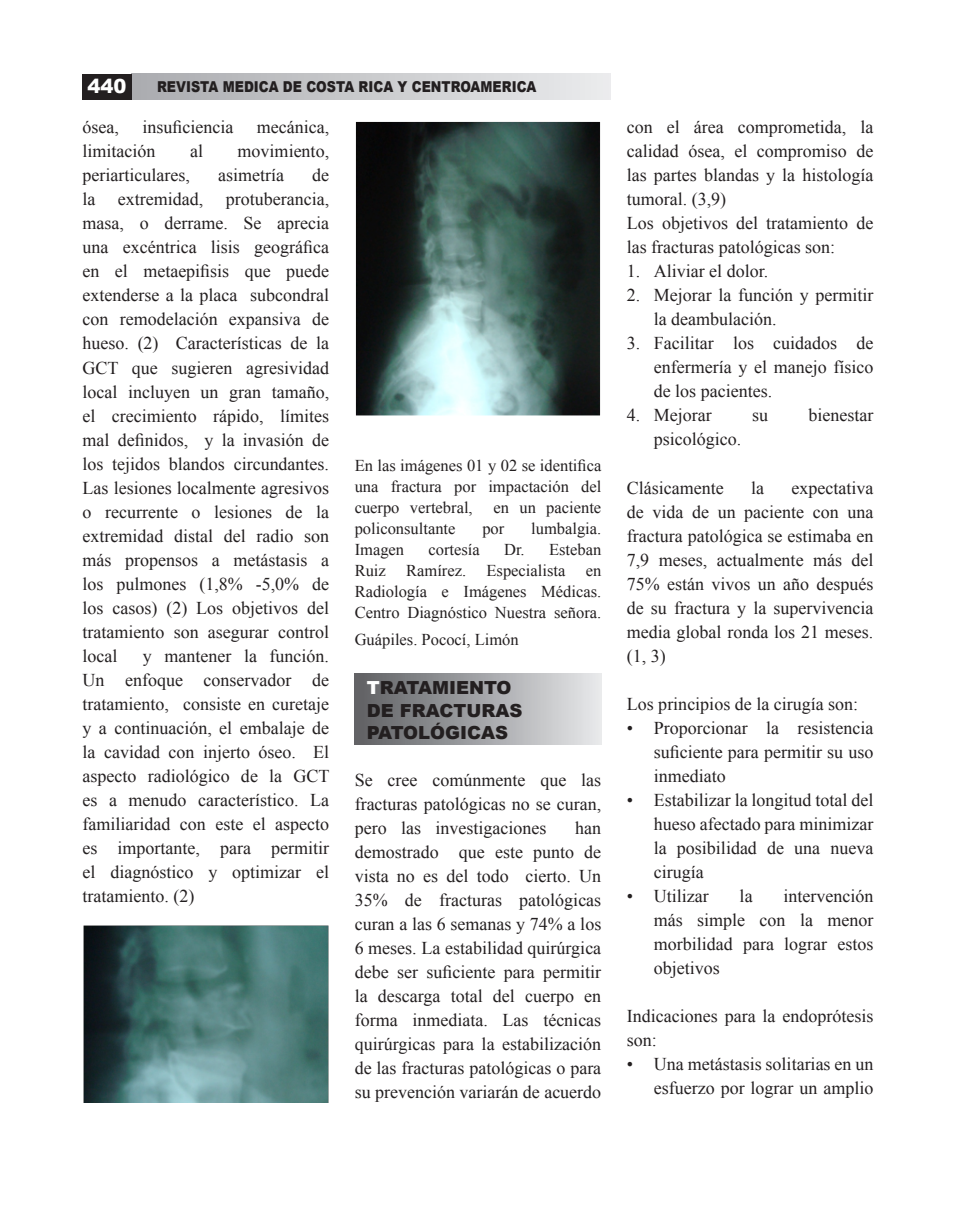
<style>
.page{position:relative;width:956px;height:1212px;background:#fff}
.page>*{position:absolute;margin:0;border:0;box-sizing:border-box;transform-origin:0 0}
.t1{font:900 19.5px "Arial";color:#fff}
.t2{font:18px/24px "Times New Roman";color:#231f20;text-align:justify}
.t3{font:900 18px/22.5px "Arial";color:#231f20}
.t4{font:16.5px/21px "Times New Roman";color:#231f20;text-align:justify}
.t5{font:900 15px "Arial";color:#231f20;scale:.85 1}
.s1{color:#fff}
</style>
<div class="page">
<div style="left:355px;top:673px;width:246px;height:71px;background:linear-gradient(to right,#5e5f63,#e7e8ea)"></div>
<div style="left:132px;top:74px;width:479px;height:25px;background:linear-gradient(to right,#aaabaf,#eaebed)"></div>
<div style="left:83px;top:74px;width:49px;height:26px;background:#231f20"></div>
<img style="left:83px;top:925px;width:246px;height:177px">
<img style="left:356px;top:122px;width:244px;height:293px">
<p class="t1" style="left:87px;top:72px;width:41px">440</p>
<p class="t5" style="left:157px;top:76px;width:448px">REVISTA MEDICA DE COSTA RICA Y CENTROAMERICA</p>
<p class="t2" style="left:83px;top:115px;width:38px">ósea,</p>
<p class="t2" style="left:142px;top:115px;width:92px">insuficiencia</p>
<p class="t2" style="left:257px;top:115px;width:74px">mecánica,</p>
<p class="t2" style="left:83px;top:139px;width:75px">limitación</p>
<p class="t2" style="left:190px;top:139px;width:14px">al</p>
<p class="t2" style="left:238px;top:139px;width:93px">movimiento,</p>
<p class="t2" style="left:83px;top:163px;width:109px">periarticulares,</p>
<p class="t2" style="left:218px;top:163px;width:67px">asimetría</p>
<p class="t2" style="left:83px;top:163px;width:248px;text-indent:230px">de la extremidad, protuberancia, masa, o derrame. Se aprecia una excéntrica lisis geográfica en el metaepifisis que puede extenderse a la placa subcondral con remodelación expansiva de hueso. (2) Características de la GCT que sugieren agresividad local incluyen un gran tamaño, el crecimiento rápido, límites mal definidos, y la invasión de los tejidos blandos circundantes.<br>Las lesiones localmente agresivos o recurrente o lesiones de la extremidad distal del radio son más propensos a metástasis a los pulmones (1,8% -5,0% de los casos) (2) Los objetivos del tratamiento son asegurar control local</p>
<p class="t2" style="left:83px;top:643px;width:248px;text-indent:60px">y mantener la función.<br>Un enfoque conservador de tratamiento, consiste en curetaje y a continuación, el embalaje de la cavidad con injerto óseo. El aspecto radiológico de la GCT es a menudo característico. La familiaridad con este el aspecto es importante, para permitir el diagnóstico y optimizar el tratamiento. (2)</p>
<p class="t4" style="left:355px;top:454px;width:248px">En las imágenes 01 y 02 se identifica una fractura por impactación del cuerpo vertebral,</p>
<p class="t4" style="left:493px;top:496px;width:109px">en un paciente</p>
<p class="t4" style="left:355px;top:517px;width:102px">policonsultante</p>
<p class="t4" style="left:482px;top:517px;width:23px">por</p>
<p class="t4" style="left:531px;top:517px;width:72px">lumbalgia.</p>
<p class="t4" style="left:355px;top:538px;width:51px">Imagen</p>
<p class="t4" style="left:428px;top:538px;width:53px">cortesía</p>
<p class="t4" style="left:355px;top:538px;width:248px;text-indent:149px">Dr. Esteban Ruiz Ramírez. Especialista en Radiología e Imágenes Médicas.<br>Centro Diagnóstico Nuestra señora.</p>
<p class="t4" style="left:355px;top:628px;width:166px">Guápiles. Pococí, Limón</p>
<p class="t3" style="left:367px;top:676px;width:157px"><span class="s1">T</span>RATAMIENTO<br>DE FRACTURAS<br>PATOLÓGICAS</p>
<p class="t2" style="left:355px;top:767px;width:248px">Se cree comúnmente que las fracturas patológicas no se curan, pero las investigaciones</p>
<p class="t2" style="left:355px;top:815px;width:248px;text-indent:221px">han demostrado que este punto de vista no es del todo cierto. Un 35% de fracturas patológicas curan a las 6 semanas y 74% a los 6 meses. La estabilidad quirúrgica debe ser suficiente para permitir la descarga total del cuerpo en forma inmediata. Las técnicas quirúrgicas para la estabilización de las fracturas patológicas o para su prevención variarán de acuerdo</p>
<p class="t2" style="left:627px;top:115px;width:248px;text-align:left">con el área comprometida, la calidad ósea, el compromiso de las partes blandas y la histología tumoral. (3,9)<br>Los objetivos del tratamiento de las fracturas patológicas son:</p>
<p class="t2" style="left:627px;top:259px;width:143px">1. Aliviar el dolor.</p>
<p class="t2" style="left:654px;top:283px;width:221px;text-indent:-27px">2. Mejorar la función y permitir la deambulación.</p>
<p class="t2" style="left:654px;top:331px;width:221px;text-indent:-27px">3. Facilitar los cuidados de enfermería y el manejo físico de los pacientes.</p>
<p class="t2" style="left:627px;top:403px;width:86px">4. Mejorar</p>
<p class="t2" style="left:752px;top:403px;width:18px">su</p>
<p class="t2" style="left:808px;top:403px;width:66px">bienestar</p>
<p class="t2" style="left:654px;top:427px;width:89px">psicológico.</p>
<p class="t2" style="left:627px;top:475px;width:98px">Clásicamente</p>
<p class="t2" style="left:751px;top:475px;width:14px">la</p>
<p class="t2" style="left:627px;top:475px;width:248px;text-indent:165px">expectativa de vida de un paciente con una fractura patológica se estimaba en 7,9 meses, actualmente más del 75% están vivos un año después de su fractura y la supervivencia media global ronda los 21 meses. (1, 3)</p>
<p class="t2" style="left:627px;top:691px;width:233px">Los principios de la cirugía son:</p>
<p class="t2" style="left:654px;top:715px;width:221px;text-indent:-27px">• Proporcionar la resistencia suficiente para permitir su uso inmediato</p>
<p class="t2" style="left:654px;top:787px;width:221px;text-indent:-27px">• Estabilizar la longitud total del hueso afectado para minimizar la posibilidad de una nueva cirugía</p>
<p class="t2" style="left:627px;top:883px;width:83px">• Utilizar</p>
<p class="t2" style="left:740px;top:883px;width:14px">la</p>
<p class="t2" style="left:654px;top:883px;width:221px;text-indent:130px">intervención más simple con la menor morbilidad para lograr estos objetivos</p>
<p class="t2" style="left:627px;top:1003px;width:248px">Indicaciones para la endoprótesis son:</p>
<p class="t2" style="left:627px;top:1051px;width:248px;text-align:right">• Una metástasis solitarias en un esfuerzo por lograr un amplio</p>
</div>
